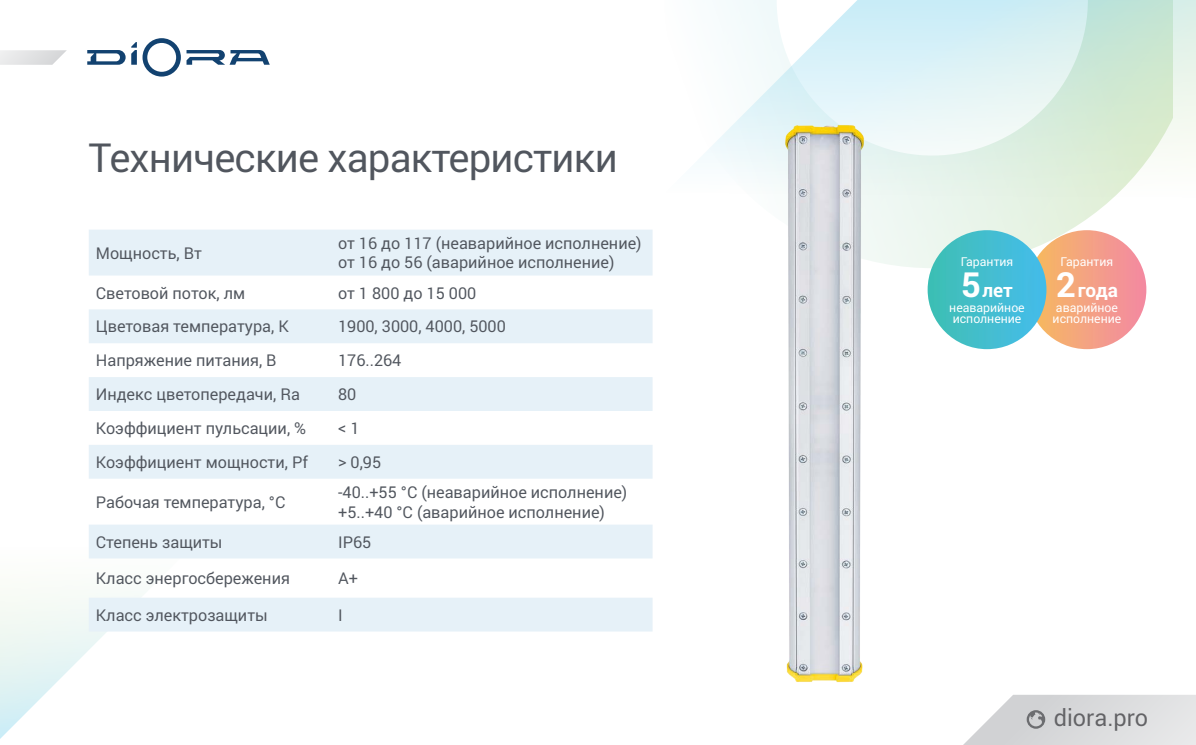
<style>
.page{position:relative;width:1196px;height:745px;background:#fff}
.page>*{position:absolute;margin:0;border:0;box-sizing:border-box;transform-origin:0 0}
.t1{font:40px "Roboto";letter-spacing:-.02em;color:#51565e}
.t2{font:23.5px "Roboto";color:#636366}
.t3{font:700 19px "Roboto";letter-spacing:-.005em;color:#fff}
.t4{font:16.25px/19.5px "Roboto";color:#51565e}
.t5{font:12.25px/11.9px "Roboto";color:#fff}
.s1{font-size:34.5px}
</style>
<div class="page">
<svg style="left:964px;top:695px;width:232px;height:49px;background:#dcddde"></svg>
<svg style="left:143px;top:38px;width:38px;height:38px"></svg>
<svg style="left:87px;top:42px;width:50px;height:23px"></svg>
<svg style="left:187px;top:50px;width:83px;height:15px"></svg>
<svg style="left:0;top:50px;width:67px;height:15px"></svg>
<svg style="left:652px;top:198px;width:495px;height:138px"></svg>
<svg style="left:699px;top:0;width:497px;height:198px"></svg>
<svg style="left:0;top:597px;width:197px;height:142px"></svg>
<svg style="left:89px;top:230px;width:563px;height:401px;fill:#e6f1f8"></svg>
<div style="left:1027px;top:230px;width:119px;height:119px;background:linear-gradient(to right,#eebf68,#f6889f);border-radius:50%"></div>
<div style="left:928px;top:230px;width:118px;height:119px;background:linear-gradient(to right,#40bfb3,#45bcea);border-radius:50%"></div>
<img style="left:773px;top:99px;width:105px;height:584px">
<h1 class="t1" style="left:88px;top:129px;width:531px">Технические характеристики</h1>
<p class="t4" style="left:96px;top:242px;width:108px">Мощность, Вт</p>
<p class="t4" style="left:338px;top:233px;width:305px">от 16 до 117 (неаварийное исполнение) от 16 до 56 (аварийное исполнение)</p>
<p class="t4" style="left:96px;top:282px;width:151px">Световой поток, лм</p>
<p class="t4" style="left:338px;top:282px;width:140px">от 1 800 до 15 000</p>
<p class="t4" style="left:96px;top:316px;width:194px">Цветовая температура, К</p>
<p class="t4" style="left:338px;top:316px;width:169px">1900, 3000, 4000, 5000</p>
<p class="t4" style="left:96px;top:350px;width:182px">Напряжение питания, В</p>
<p class="t4" style="left:338px;top:350px;width:65px">176..264</p>
<p class="t4" style="left:96px;top:384px;width:206px">Индекс цветопередачи, Ra</p>
<p class="t4" style="left:338px;top:384px;width:20px">80</p>
<p class="t4" style="left:96px;top:417px;width:212px">Коэффициент пульсации, %</p>
<p class="t4" style="left:338px;top:417px;width:23px">&lt; 1</p>
<p class="t4" style="left:96px;top:451px;width:214px">Коэффициент мощности, Pf</p>
<p class="t4" style="left:338px;top:451px;width:45px">&gt; 0,95</p>
<p class="t4" style="left:96px;top:491px;width:191px">Рабочая температура, °С</p>
<p class="t4" style="left:338px;top:481px;width:291px">-40..+55 °С (неаварийное исполнение) +5..+40 °С (аварийное исполнение)</p>
<p class="t4" style="left:96px;top:531px;width:128px">Степень защиты</p>
<p class="t4" style="left:338px;top:531px;width:35px">IP65</p>
<p class="t4" style="left:96px;top:567px;width:196px">Класс энергосбережения</p>
<p class="t4" style="left:338px;top:567px;width:21px">А+</p>
<p class="t4" style="left:96px;top:604px;width:173px">Класс электрозащиты</p>
<p class="t4" style="left:338px;top:604px;width:6px">I</p>
<p class="t5" style="left:961px;top:255px;width:54px">Гарантия</p>
<p class="t3" style="left:961px;top:277px;width:53px"><span class="s1">5</span>лет</p>
<p class="t5" style="left:949px;top:300px;width:77px">неаварийное исполнение</p>
<p class="t5" style="left:1061px;top:255px;width:54px">Гарантия</p>
<p class="t3" style="left:1056px;top:277px;width:63px"><span class="s1">2</span>года</p>
<p class="t5" style="left:1053px;top:300px;width:70px">аварийное исполнение</p>
<h2 class="t2" style="left:1054px;top:700px;width:96px">diora.pro</h2>
</div>
